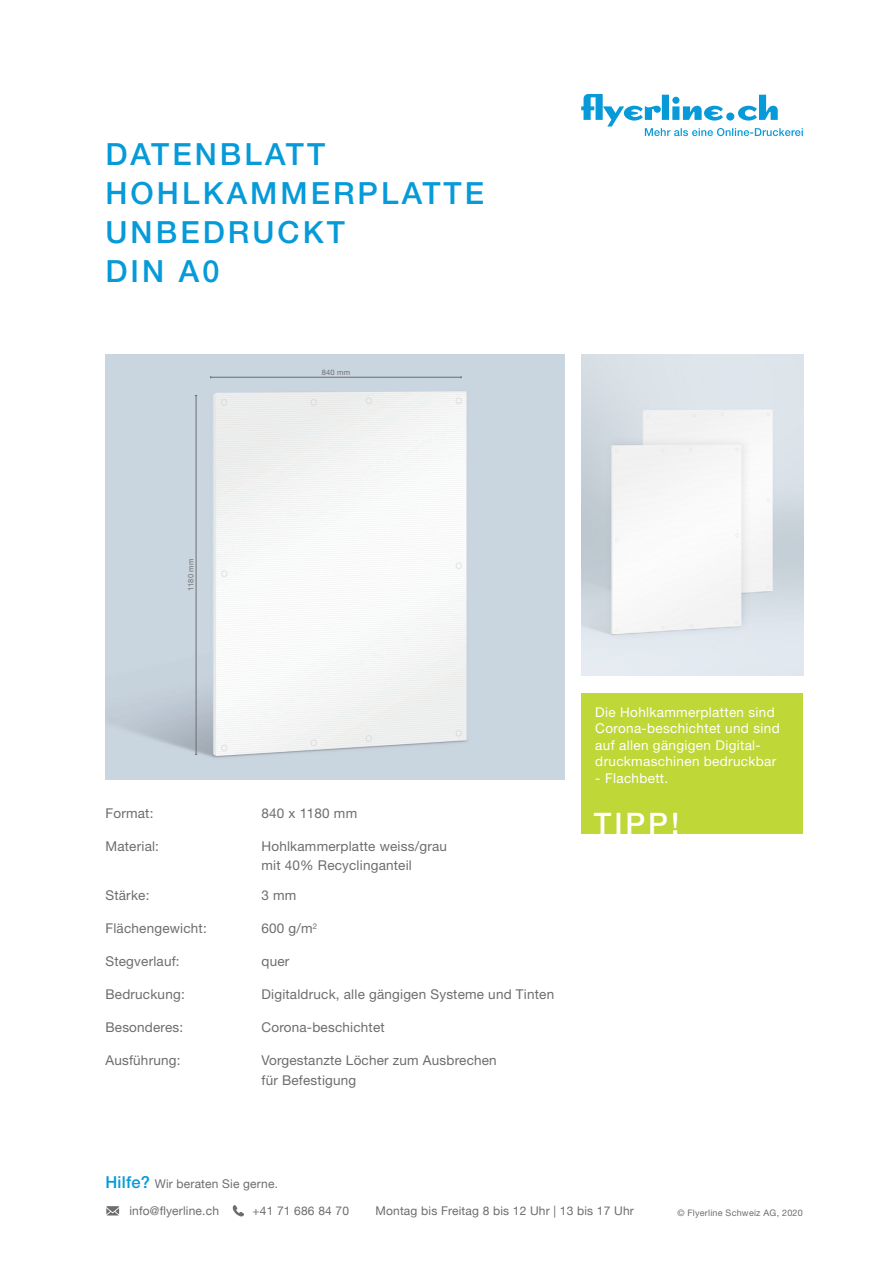
<style>
.page{position:relative;width:893px;height:1263px;background:#fff}
.page>*{position:absolute;margin:0;border:0;box-sizing:border-box;transform-origin:0 0}
.t1{font:500 30.6px/39.2px "Helvetica Neue LT Std";letter-spacing:.1em;color:#069ad9}
.t2{font:500 29.7px "Helvetica Neue LT Std";color:#fff}
.t3{font:13.5px/19.5px "Helvetica Neue LT Std";letter-spacing:.015em;color:#6c6d70}
.t4{font:13.5px/16.5px "Helvetica Neue LT Std";letter-spacing:.025em;color:#fff}
.t5{font:12px "Helvetica Neue";letter-spacing:.015em;color:#6c6d70}
.t6{font:9px "Helvetica Neue LT Std";letter-spacing:.025em;color:#6c6d70}
.t7{font:7.5px "Helvetica Neue LT Std";letter-spacing:.025em;color:#6c6d70}
.s1{font-family:"Helvetica Neue LT Std";font-weight:500;font-size:16.5px;color:#069ad9}
</style>
<div class="page">
<svg style="left:581px;top:94px;width:222px;height:42px"></svg>
<svg style="left:106px;top:1206px;width:13px;height:9px"></svg>
<svg style="left:232px;top:1205px;width:12px;height:11px"></svg>
<div style="left:581px;top:693px;width:222px;height:141px;background:#c0d738"></div>
<img style="left:581px;top:354px;width:222px;height:321px">
<img style="left:105px;top:354px;width:460px;height:425px">
<hr style="left:211px;top:377px;width:250px;height:1px;background:#6c6d70">
<hr style="left:196px;top:395px;width:1px;height:359px;background:#6c6d70">
<h1 class="t1" style="left:105px;top:134px;width:380px">DATENBLATT<br>HOHLKAMMERPLATTE<br>UNBEDRUCKT<br>DIN A0</h1>
<p class="t7" style="left:322px;top:367px;width:30px">840 mm</p>
<p class="t7" style="left:186px;top:591px;width:34px;rotate:-90deg">1180 mm</p>
<p class="t3" style="left:105px;top:803px;width:49px">Format:</p>
<p class="t3" style="left:261px;top:803px;width:97px">840 x 1180 mm</p>
<p class="t3" style="left:105px;top:836px;width:55px">Material:</p>
<p class="t3" style="left:261px;top:836px;width:187px">Hohlkammerplatte weiss/grau mit 40% Recyclinganteil</p>
<p class="t3" style="left:105px;top:885px;width:45px">Stärke:</p>
<p class="t3" style="left:261px;top:885px;width:36px">3 mm</p>
<p class="t3" style="left:105px;top:918px;width:103px">Flächengewicht:</p>
<p class="t3" style="left:261px;top:918px;width:57px">600 g/m<sup>2</sup></p>
<p class="t3" style="left:105px;top:951px;width:76px">Stegverlauf:</p>
<p class="t3" style="left:261px;top:951px;width:29px">quer</p>
<p class="t3" style="left:105px;top:984px;width:81px">Bedruckung:</p>
<p class="t3" style="left:261px;top:984px;width:294px">Digitaldruck, alle gängigen Systeme und Tinten</p>
<p class="t3" style="left:105px;top:1017px;width:79px">Besonderes:</p>
<p class="t3" style="left:261px;top:1017px;width:125px">Corona-beschichtet</p>
<p class="t3" style="left:105px;top:1050px;width:77px">Ausführung:</p>
<p class="t3" style="left:261px;top:1050px;width:237px">Vorgestanzte Löcher zum Ausbrechen für Befestigung</p>
<p class="t4" style="left:595px;top:703px;width:186px">Die Hohlkammerplatten sind<br>Corona-beschichtet und sind auf allen gängigen Digital&shy;druckmaschinen bedruckbar</p>
<p class="t4" style="left:595px;top:769px;width:74px">- Flachbett.</p>
<h2 class="t2" style="left:594px;top:805px;width:87px">TIPP!</h2>
<p class="t5" style="left:105px;top:1175px;width:174px"><span class="s1">Hilfe?</span> Wir beraten Sie gerne.</p>
<p class="t5" style="left:129px;top:1202px;width:91px">info@flyerline.ch</p>
<p class="t5" style="left:252px;top:1202px;width:98px">+41 71 686 84 70</p>
<p class="t5" style="left:375px;top:1202px;width:260px">Montag bis Freitag 8 bis 12 Uhr | 13 bis 17 Uhr</p>
<p class="t6" style="left:677px;top:1207px;width:127px">© Flyerline Schweiz AG, 2020</p>
</div>
